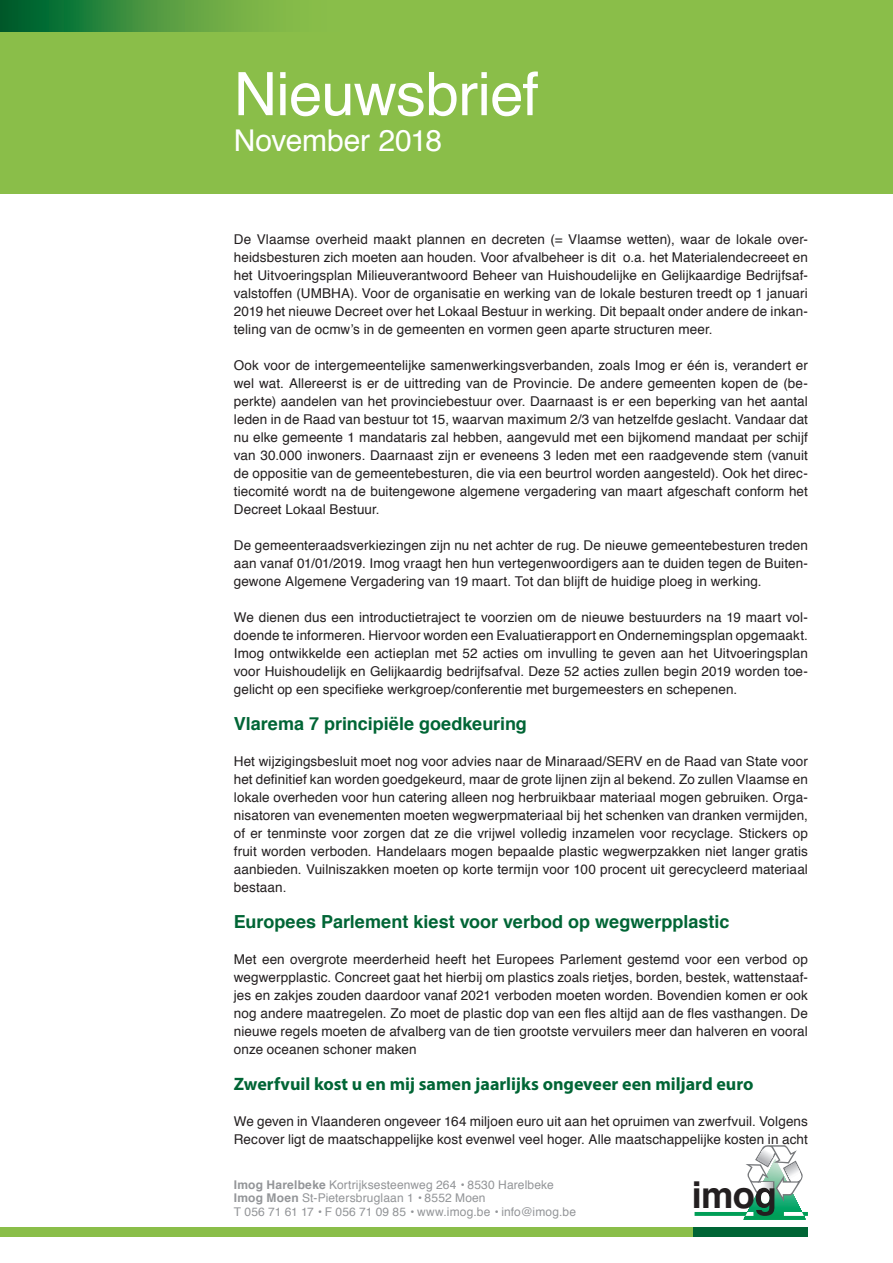
<style>
.page{position:relative;width:893px;height:1263px;background:#fff}
.page>*{position:absolute;margin:0;border:0;box-sizing:border-box;transform-origin:0 0}
.t1{font:60px "Helvetica";letter-spacing:-.015em;color:#fff}
.t2{font:700 36.75px "Helvetica";color:#231f20}
.t3{font:30px "Helvetica";letter-spacing:-.01em;color:#fff}
.t4{font:700 18px "Helvetica";color:#006535}
.t5{font:700 18px "Myriad Pro";color:#006535}
.t6{font:13.5px/18px "Helvetica";letter-spacing:.01em;color:#231f20;text-align:justify}
.t7{font:12px "Helvetica";letter-spacing:.015em;color:#939598}
.s1{font-weight:700}
</style>
<div class="page">
<div style="left:0;top:0;width:893px;height:193px;background:#8abe49"></div>
<svg style="left:0;top:0;width:269px;height:32px;background:#3d8d3d"></svg>
<svg style="left:695px;top:1145px;width:113px;height:75px"></svg>
<div style="left:0;top:1227px;width:807px;height:9px;background:#8abe49"></div>
<div style="left:693px;top:1227px;width:115px;height:9px;background:#006535"></div>
<p class="t1" style="left:234px;top:54px;width:306px">Nieuwsbrief</p>
<p class="t3" style="left:234px;top:120px;width:210px">November 2018</p>
<p class="t6" style="left:234px;top:231px;width:576px">De Vlaamse overheid maakt plannen en decreten (= Vlaamse wetten), waar de lokale over&shy;heidsbesturen zich moeten aan houden. Voor afvalbeheer is dit o.a. het Materialendecreeet en het Uitvoeringsplan Milieuverantwoord Beheer van Huishoudelijke en Gelijkaardige Bedrijfsaf&shy;valstoffen (UMBHA). Voor de organisatie en werking van de lokale besturen treedt op 1 januari 2019 het nieuwe Decreet over het Lokaal Bestuur in werking. Dit bepaalt onder andere de inkan&shy;teling van de ocmw’s in de gemeenten en vormen geen aparte structuren meer.</p>
<p class="t6" style="left:234px;top:357px;width:576px">Ook voor de intergemeentelijke samenwerkingsverbanden, zoals Imog er één is, verandert er wel wat. Allereerst is er de uittreding van de Provincie. De andere gemeenten kopen de (be&shy;perkte) aandelen van het provinciebestuur over. Daarnaast is er een beperking van het aantal leden in de Raad van bestuur tot 15, waarvan maximum 2/3 van hetzelfde geslacht. Vandaar dat nu elke gemeente 1 mandataris zal hebben, aangevuld met een bijkomend mandaat per schijf van 30.000 inwoners. Daarnaast zijn er eveneens 3 leden met een raadgevende stem (vanuit de oppositie van de gemeentebesturen, die via een beurtrol worden aangesteld). Ook het direc&shy;tiecomité wordt na de buitengewone algemene vergadering van maart afgeschaft conform het Decreet Lokaal Bestuur.</p>
<p class="t6" style="left:234px;top:537px;width:576px">De gemeenteraadsverkiezingen zijn nu net achter de rug. De nieuwe gemeentebesturen treden aan vanaf 01/01/2019. Imog vraagt hen hun vertegenwoordigers aan te duiden tegen de Buiten&shy;gewone Algemene Vergadering van 19 maart. Tot dan blijft de huidige ploeg in werking.</p>
<p class="t6" style="left:234px;top:609px;width:576px">We dienen dus een introductietraject te voorzien om de nieuwe bestuurders na 19 maart vol&shy;doende te informeren. Hiervoor worden een Evaluatierapport en Ondernemingsplan opgemaakt.</p>
<p class="t6" style="left:234px;top:645px;width:576px">Imog ontwikkelde een actieplan met 52 acties om invulling te geven aan het Uitvoeringsplan voor Huishoudelijk en Gelijkaardig bedrijfsafval. Deze 52 acties zullen begin 2019 worden toe&shy;gelicht op een specifieke werkgroep/conferentie met burgemeesters en schepenen.</p>
<p class="t4" style="left:234px;top:711px;width:295px">Vlarema 7 principiële goedkeuring</p>
<p class="t6" style="left:234px;top:753px;width:576px">Het wijzigingsbesluit moet nog voor advies naar de Minaraad/SERV en de Raad van State voor het definitief kan worden goedgekeurd, maar de grote lijnen zijn al bekend. Zo zullen Vlaamse en lokale overheden voor hun catering alleen nog herbruikbaar materiaal mogen gebruiken. Orga&shy;nisatoren van evenementen moeten wegwerpmateriaal bij het schenken van dranken vermijden, of er tenminste voor zorgen dat ze die vrijwel volledig inzamelen voor recyclage. Stickers op fruit worden verboden. Handelaars mogen bepaalde plastic wegwerpzakken niet langer gratis aanbieden. Vuilniszakken moeten op korte termijn voor 100 procent uit gerecycleerd materiaal bestaan.</p>
<p class="t4" style="left:234px;top:909px;width:497px">Europees Parlement kiest voor verbod op wegwerpplastic</p>
<p class="t6" style="left:234px;top:951px;width:576px">Met een overgrote meerderheid heeft het Europees Parlement gestemd voor een verbod op wegwerpplastic. Concreet gaat het hierbij om plastics zoals rietjes, borden, bestek, wattenstaaf&shy;jes en zakjes zouden daardoor vanaf 2021 verboden moeten worden. Bovendien komen er ook nog andere maatregelen. Zo moet de plastic dop van een fles altijd aan de fles vasthangen. De nieuwe regels moeten de afvalberg van de tien grootste vervuilers meer dan halveren en vooral onze oceanen schoner maken</p>
<p class="t5" style="left:234px;top:1072px;width:521px">Zwerfvuil kost u en mij samen jaarlijks ongeveer een miljard euro</p>
<p class="t6" style="left:234px;top:1113px;width:576px">We geven in Vlaanderen ongeveer 164 miljoen euro uit aan het opruimen van zwerfvuil. Volgens<br>Recover ligt de maatschappelijke kost evenwel veel hoger. Alle maatschappelijke kosten in acht</p>
<p class="t7" style="left:234px;top:1176px;width:321px"><span class="s1">Imog Harelbeke</span> Kortrijksesteenweg 264 <span class="s1">•</span> 8530 Harelbeke</p>
<p class="t7" style="left:234px;top:1190px;width:253px"><span class="s1">Imog Moen</span> St-Pietersbruglaan 1 <span class="s1">•</span> 8552 Moen</p>
<p class="t7" style="left:234px;top:1203px;width:344px">T 056 71 61 17 <span class="s1">•</span> F 056 71 09 85 <span class="s1">•</span> www.imog.be <span class="s1">•</span> info@imog.be</p>
<p class="t2" style="left:692px;top:1170px;width:65px">imo</p>
</div>
